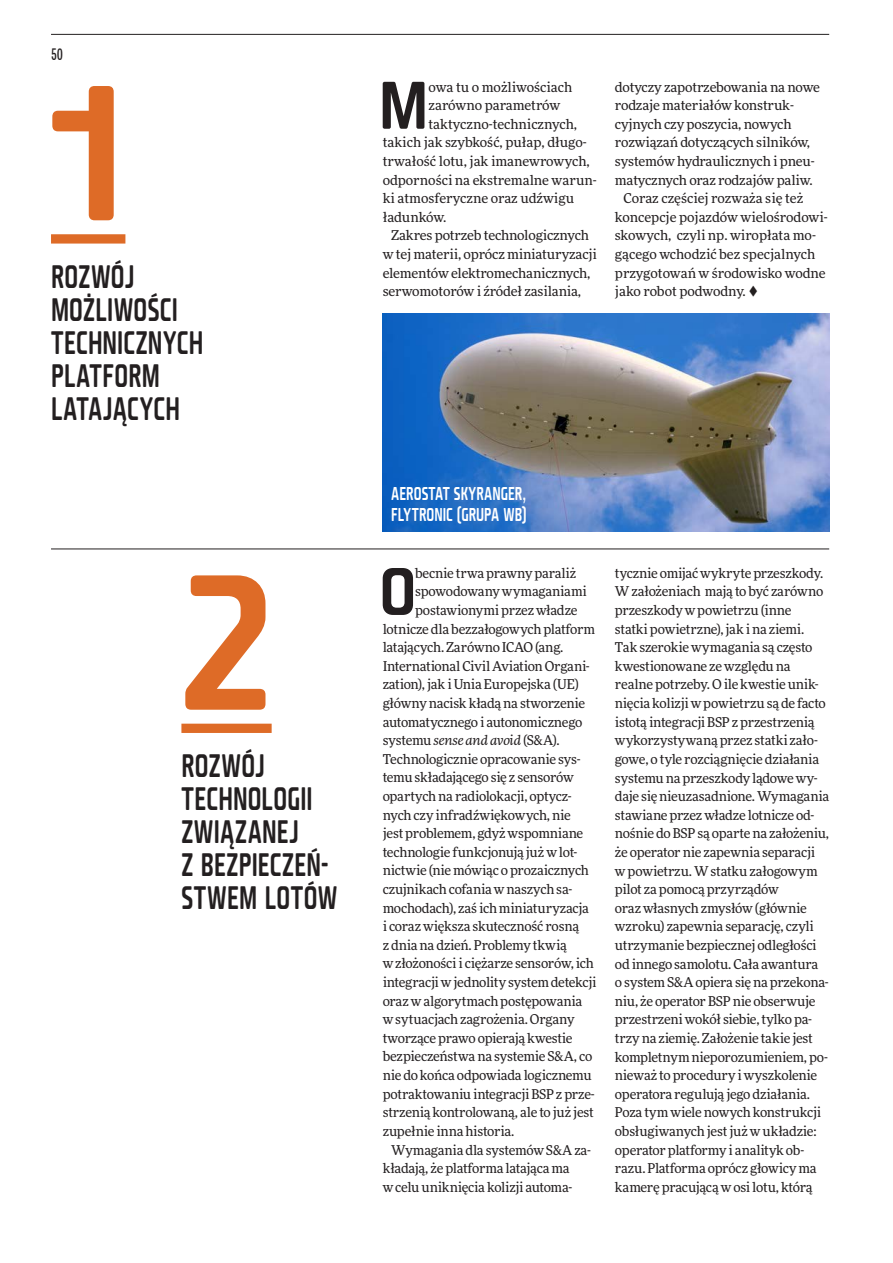
<style>
.page{position:relative;width:893px;height:1263px;background:#fff}
.page>*{position:absolute;margin:0;border:0;box-sizing:border-box;transform-origin:0 0}
.t1{font:186px "Fishmonger MS";color:#de6b27}
.t2{font:64.95px "Fishmonger MS";color:#231f20}
.t3{font:31.5px/33px "Fishmonger MS";letter-spacing:.01em;color:#231f20;scale:.75 1}
.t4{font:18px/21px "Fishmonger MS";color:#fff;scale:.75 1}
.t5{font:16.5px "Chartwell Lines";color:#231f20}
.t6{font:13.5px/18.6px "More Pro";letter-spacing:-.015em;color:#231f20}
.s1{font-style:italic}
</style>
<div class="page">
<hr style="left:51px;top:34px;width:778px;height:1px;background:#231f20">
<div style="left:51px;top:234px;width:74px;height:10px;background:#de6b27"></div>
<div style="left:181px;top:724px;width:91px;height:9px;background:#de6b27"></div>
<img style="left:383px;top:313px;width:446px;height:218px">
<hr style="left:51px;top:549px;width:778px;height:1px;background:#231f20">
<p class="t5" style="left:51px;top:43px;width:13px">50</p>
<h1 class="t1" style="left:51px;top:26px;width:76px">1</h1>
<h3 class="t3" style="left:51px;top:258px;width:205px">ROZWÓJ<br>MOŻLIWOŚCI<br>TECHNICZNYCH<br>PLATFORM<br>LATAJĄCYCH</h3>
<h1 class="t1" style="left:181px;top:515px;width:92px">2</h1>
<h3 class="t3" style="left:181px;top:747px;width:210px">ROZWÓJ<br>TECHNOLOGII<br>ZWIĄZANEJ<br>Z BEZPIECZEŃ-<br>STWEM LOTÓW</h3>
<h2 class="t2" style="left:379px;top:61px;width:51px">M</h2>
<p class="t6" style="left:429px;top:77px;width:145px">owa tu o możliwościach</p>
<p class="t6" style="left:429px;top:95px;width:133px">zarówno parametrów</p>
<p class="t6" style="left:429px;top:114px;width:150px">taktyczno-technicznych,</p>
<p class="t6" style="left:383px;top:133px;width:206px">takich jak szybkość, pułap, długo-</p>
<p class="t6" style="left:383px;top:151px;width:208px">trwałość lotu, jak imanewrowych,</p>
<p class="t6" style="left:383px;top:170px;width:215px">odporności na ekstremalne warun-</p>
<p class="t6" style="left:383px;top:188px;width:193px">ki atmosferyczne oraz udźwigu</p>
<p class="t6" style="left:383px;top:207px;width:65px">ładunków.</p>
<p class="t6" style="left:391px;top:226px;width:199px">Zakres potrzeb technologicznych</p>
<p class="t6" style="left:383px;top:244px;width:216px">w tej materii, oprócz miniaturyzacji</p>
<p class="t6" style="left:383px;top:263px;width:209px">elementów elektromechanicznych,</p>
<p class="t6" style="left:383px;top:281px;width:200px">serwomotorów i źródeł zasilania,</p>
<p class="t6" style="left:615px;top:77px;width:206px">dotyczy zapotrzebowania na nowe</p>
<p class="t6" style="left:615px;top:95px;width:180px">rodzaje materiałów konstruk-</p>
<p class="t6" style="left:615px;top:114px;width:178px">cyjnych czy poszycia, nowych</p>
<p class="t6" style="left:615px;top:133px;width:197px">rozwiązań dotyczących silników,</p>
<p class="t6" style="left:615px;top:151px;width:201px">systemów hydraulicznych i pneu-</p>
<p class="t6" style="left:615px;top:170px;width:199px">matycznych oraz rodzajów paliw.</p>
<p class="t6" style="left:623px;top:188px;width:181px">Coraz częściej rozważa się też</p>
<p class="t6" style="left:615px;top:207px;width:214px">koncepcje pojazdów wielośrodowi-</p>
<p class="t6" style="left:615px;top:226px;width:202px">skowych, czyli np. wiropłata mo-</p>
<p class="t6" style="left:615px;top:244px;width:202px">gącego wchodzić bez specjalnych</p>
<p class="t6" style="left:615px;top:263px;width:212px">przygotowań w środowisko wodne</p>
<p class="t6" style="left:615px;top:281px;width:145px">jako robot podwodny. ▼</p>
<h3 class="t4" style="left:391px;top:482px;width:182px">AEROSTAT SKYRANGER,<br>FLYTRONIC (GRUPA WB)</h3>
<h2 class="t2" style="left:379px;top:547px;width:39px">O</h2>
<p class="t6" style="left:415px;top:563px;width:163px">becnie trwa prawny paraliż</p>
<p class="t6" style="left:415px;top:582px;width:173px">spowodowany wymaganiami</p>
<p class="t6" style="left:415px;top:600px;width:164px">postawionymi przez władze</p>
<p class="t6" style="left:383px;top:619px;width:214px">lotnicze dla bezzałogowych platform</p>
<p class="t6" style="left:383px;top:637px;width:182px">latających. Zarówno ICAO (ang.</p>
<p class="t6" style="left:383px;top:656px;width:208px">International Civil Aviation Organi-</p>
<p class="t6" style="left:383px;top:675px;width:198px">zation), jak i Unia Europejska (UE)</p>
<p class="t6" style="left:383px;top:693px;width:204px">główny nacisk kładą na stworzenie</p>
<p class="t6" style="left:383px;top:712px;width:201px">automatycznego i autonomicznego</p>
<p class="t6" style="left:383px;top:730px;width:178px">systemu <span class="s1">sense and avoid</span> (S&amp;A).</p>
<p class="t6" style="left:383px;top:749px;width:199px">Technologicznie opracowanie sys-</p>
<p class="t6" style="left:383px;top:768px;width:193px">temu składającego się z sensorów</p>
<p class="t6" style="left:383px;top:786px;width:191px">opartych na radiolokacji, optycz-</p>
<p class="t6" style="left:383px;top:805px;width:190px">nych czy infradźwiękowych, nie</p>
<p class="t6" style="left:383px;top:823px;width:202px">jest problemem, gdyż wspomniane</p>
<p class="t6" style="left:383px;top:842px;width:196px">technologie funkcjonują już w lot-</p>
<p class="t6" style="left:383px;top:861px;width:208px">nictwie (nie mówiąc o prozaicznych</p>
<p class="t6" style="left:383px;top:879px;width:191px">czujnikach cofania w naszych sa-</p>
<p class="t6" style="left:383px;top:898px;width:208px">mochodach), zaś ich miniaturyzacja</p>
<p class="t6" style="left:383px;top:916px;width:198px">i coraz większa skuteczność rosną</p>
<p class="t6" style="left:383px;top:935px;width:186px">z dnia na dzień. Problemy tkwią</p>
<p class="t6" style="left:383px;top:954px;width:213px">w złożoności i ciężarze sensorów, ich</p>
<p class="t6" style="left:383px;top:972px;width:215px">integracji w jednolity system detekcji</p>
<p class="t6" style="left:383px;top:991px;width:201px">oraz w algorytmach postępowania</p>
<p class="t6" style="left:383px;top:1009px;width:193px">w sytuacjach zagrożenia. Organy</p>
<p class="t6" style="left:383px;top:1028px;width:191px">tworzące prawo opierają kwestie</p>
<p class="t6" style="left:383px;top:1047px;width:211px">bezpieczeństwa na systemie S&amp;A, co</p>
<p class="t6" style="left:383px;top:1065px;width:210px">nie do końca odpowiada logicznemu</p>
<p class="t6" style="left:383px;top:1084px;width:214px">potraktowaniu integracji BSP z prze-</p>
<p class="t6" style="left:383px;top:1102px;width:213px">strzenią kontrolowaną, ale to już jest</p>
<p class="t6" style="left:383px;top:1121px;width:133px">zupełnie inna historia.</p>
<p class="t6" style="left:391px;top:1140px;width:201px">Wymagania dla systemów S&amp;A za-</p>
<p class="t6" style="left:383px;top:1158px;width:188px">kładają, że platforma latająca ma</p>
<p class="t6" style="left:383px;top:1177px;width:191px">w celu uniknięcia kolizji automa-</p>
<p class="t6" style="left:615px;top:563px;width:216px">tycznie omijać wykryte przeszkody.<br>W założeniach mają to być zarówno przeszkody w powietrzu (inne<br>statki powietrzne), jak i na ziemi.<br>Tak szerokie wymagania są często kwestionowane ze względu na realne potrzeby. O ile kwestie unik&shy;nięcia kolizji w powietrzu są de facto istotą integracji BSP z przestrzenią wykorzystywaną przez statki zało&shy;gowe, o tyle rozciągnięcie działania systemu na przeszkody lądowe wy&shy;daje się nieuzasadnione. Wymagania stawiane przez władze lotnicze od&shy;nośnie do BSP są oparte na założeniu, że operator nie zapewnia separacji<br>w powietrzu. W statku załogowym pilot za pomocą przyrządów<br>oraz własnych zmysłów (głównie wzroku) zapewnia separację, czyli utrzymanie bezpiecznej odległości od innego samolotu. Cała awantura<br>o system S&amp;A opiera się na przekona&shy;niu, że operator BSP nie obserwuje przestrzeni wokół siebie, tylko pa&shy;trzy na ziemię. Założenie takie jest kompletnym nieporozumieniem, po&shy;nieważ to procedury i wyszkolenie operatora regulują jego działania.<br>Poza tym wiele nowych konstrukcji obsługiwanych jest już w układzie: operator platformy i analityk ob&shy;razu. Platforma oprócz głowicy ma kamerę pracującą w osi lotu, którą</p>
</div>
